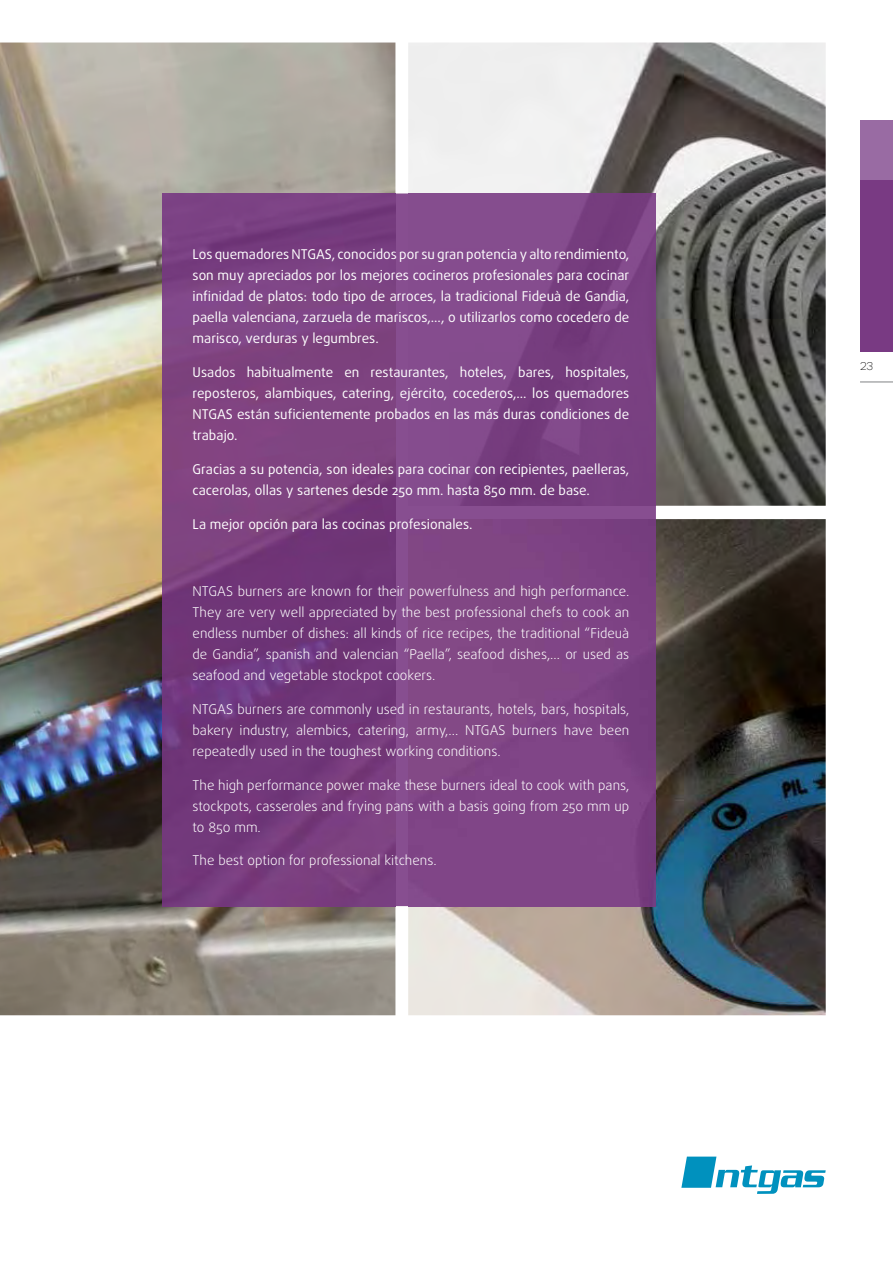
<style>
.page{position:relative;width:893px;height:1263px;background:#fff}
.page>*{position:absolute;margin:0;border:0;box-sizing:border-box;transform-origin:0 0}
.t1{font:13.5px/21px "Daxline Pro";color:#fff;text-align:justify}
.t2{font:300 13.5px/21px "Daxline Pro";color:#fff;text-align:justify}
.t3{font:300 11.25px "Novecentowide";color:#000}
</style>
<div class="page">
<img style="left:0;top:43px;width:395px;height:972px">
<img style="left:408px;top:519px;width:418px;height:496px">
<img style="left:408px;top:43px;width:418px;height:463px">
<div style="left:860px;top:126px;width:33px;height:226px;background:#793a83"></div>
<div style="left:860px;top:120px;width:33px;height:59px;background:#996ba3"></div>
<hr style="left:860px;top:382px;width:33px;height:1px;background:#808284">
<div style="left:395px;top:193px;width:261px;height:713px;background:#874e90"></div>
<img style="left:163px;top:193px;width:232px;height:713px">
<img style="left:408px;top:519px;width:248px;height:387px">
<img style="left:408px;top:193px;width:248px;height:313px">
<svg style="left:681px;top:1156px;width:145px;height:38px"></svg>
<p class="t1" style="left:193px;top:244px;width:438px">Los quemadores NTGAS, conocidos por su gran potencia y alto rendimiento, son muy apreciados por los mejores cocineros profesionales para cocinar infinidad de platos: todo tipo de arroces, la tradicional Fideuà de Gandia, paella valenciana, zarzuela de mariscos,..., o utilizarlos como cocedero de marisco, verduras y legumbres.</p>
<p class="t1" style="left:193px;top:362px;width:438px">Usados habitualmente en restaurantes, hoteles, bares, hospitales, reposteros, alambiques, catering, ejército, cocederos,... los quemadores NTGAS están suficientemente probados en las más duras condiciones de trabajo.</p>
<p class="t1" style="left:193px;top:459px;width:438px">Gracias a su potencia, son ideales para cocinar con recipientes, paelleras, cacerolas, ollas y sartenes desde 250 mm. hasta 850 mm. de base.</p>
<p class="t1" style="left:193px;top:513px;width:282px">La mejor opción para las cocinas profesionales.</p>
<p class="t2" style="left:193px;top:581px;width:438px">NTGAS burners are known for their powerfulness and high performance.<br>They are very well appreciated by the best professional chefs to cook an endless number of dishes: all kinds of rice recipes, the traditional “Fideuà de Gandia”, spanish and valencian “Paella”, seafood dishes,… or used as seafood and vegetable stockpot cookers.</p>
<p class="t2" style="left:193px;top:699px;width:438px">NTGAS burners are commonly used in restaurants, hotels, bars, hospitals, bakery industry, alembics, catering, army,... NTGAS burners have been repeatedly used in the toughest working conditions.</p>
<p class="t2" style="left:193px;top:774px;width:438px">The high performance power make these burners ideal to cook with pans, stockpots, casseroles and frying pans with a basis going from 250 mm up to 850 mm.</p>
<p class="t2" style="left:193px;top:850px;width:246px">The best option for professional kitchens.</p>
<p class="t3" style="left:860px;top:360px;width:15px">23</p>
</div>
